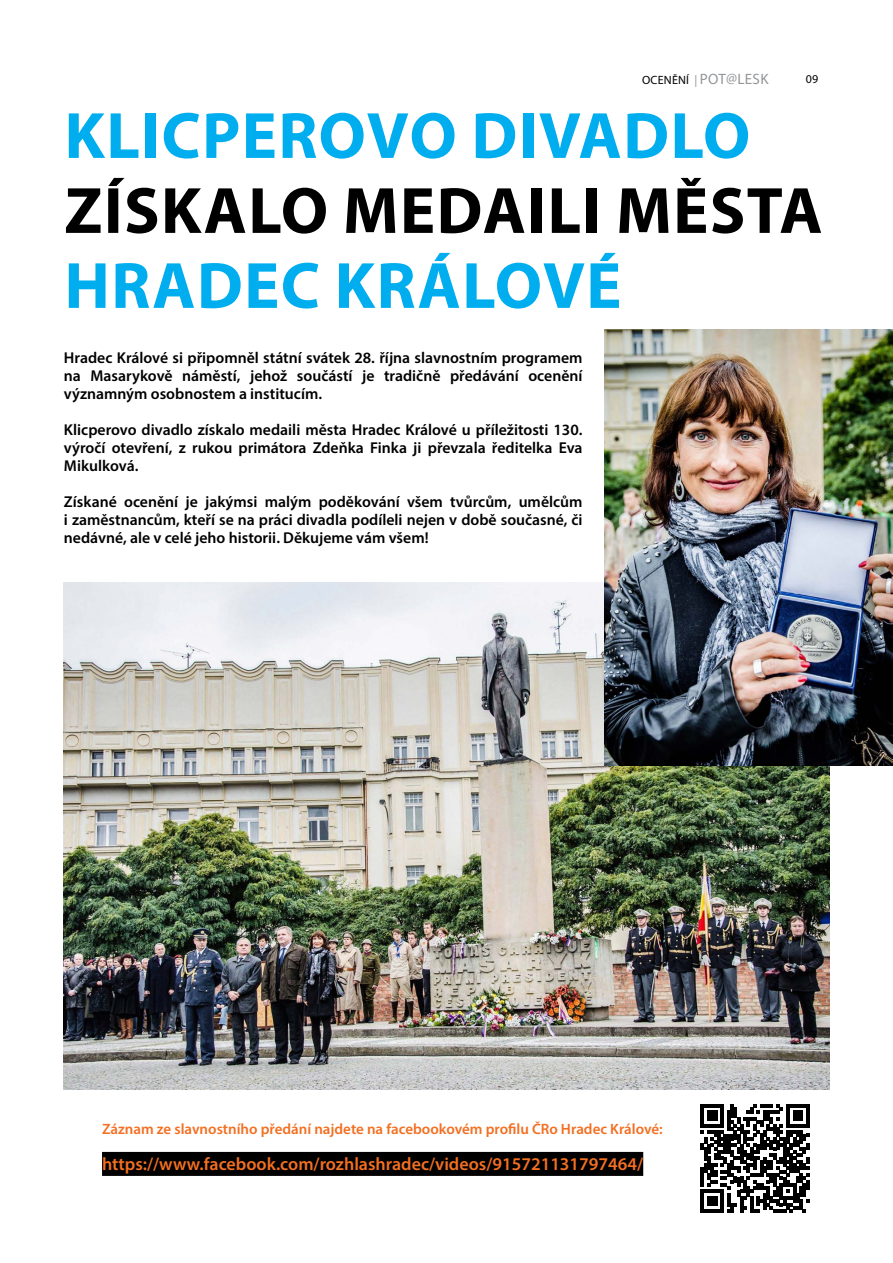
<style>
.page{position:relative;width:893px;height:1263px;background:#fff}
.page>*{position:absolute;margin:0;border:0;box-sizing:border-box;transform-origin:0 0}
.t1{font:700 66px "Myriad Pro";letter-spacing:.02em;color:#00aeef}
.t2{font:700 66px "Myriad Pro";letter-spacing:.02em;color:#000}
.t3{font:600 18px "Myriad Pro";color:#f36f21}
.t4{font:600 15.75px/18px "Myriad Pro";color:#000;text-align:justify}
.t5{font:600 15px "Myriad Pro";color:#f36f21}
.t6{font:15px "Myriad Pro";letter-spacing:.02em;color:#939598}
.t7{font:12px "Myriad Pro";color:#000}
.s1{font-size:12px;color:#000}
.s2{font-size:12px}
</style>
<div class="page">
<svg style="left:701px;top:1104px;width:108px;height:109px"></svg>
<div style="left:102px;top:1152px;width:541px;height:24px;background:#000"></div>
<img style="left:64px;top:583px;width:765px;height:506px">
<img style="left:604px;top:329px;width:289px;height:436px">
<p class="t6" style="left:642px;top:70px;width:128px"><span class="s1">OCENĚNÍ</span> <span class="s2">|</span> POT@LESK</p>
<p class="t7" style="left:806px;top:72px;width:14px">09</p>
<h1 class="t1" style="left:64px;top:93px;width:687px">KLICPEROVO DIVADLO</h1>
<h1 class="t2" style="left:64px;top:168px;width:760px">ZÍSKALO MEDAILI MĚSTA</h1>
<h1 class="t1" style="left:64px;top:243px;width:558px">HRADEC KRÁLOVÉ</h1>
<p class="t4" style="left:64px;top:349px;width:520px">Hradec Králové si připomněl státní svátek 28. října slavnostním programem na Masarykově náměstí, jehož součástí je tradičně předávání ocenění významným osobnostem a institucím.</p>
<p class="t4" style="left:64px;top:421px;width:520px">Klicperovo divadlo získalo medaili města Hradec Králové u příležitosti 130. výročí otevření, z rukou primátora Zdeňka Finka ji převzala ředitelka Eva Mikulková.</p>
<p class="t4" style="left:64px;top:493px;width:520px">Získané ocenění je jakýmsi malým poděkování všem tvůrcům, umělcům i zaměstnancům, kteří se na práci divadla podíleli nejen v době současné, či nedávné, ale v celé jeho historii. Děkujeme vám všem!</p>
<p class="t5" style="left:102px;top:1119px;width:562px">Záznam ze slavnostního předání najdete na facebookovém profilu ČRo Hradec Králové:</p>
<p class="t3" style="left:102px;top:1152px;width:543px">https://www.facebook.com/rozhlashradec/videos/915721131797464/</p>
</div>
